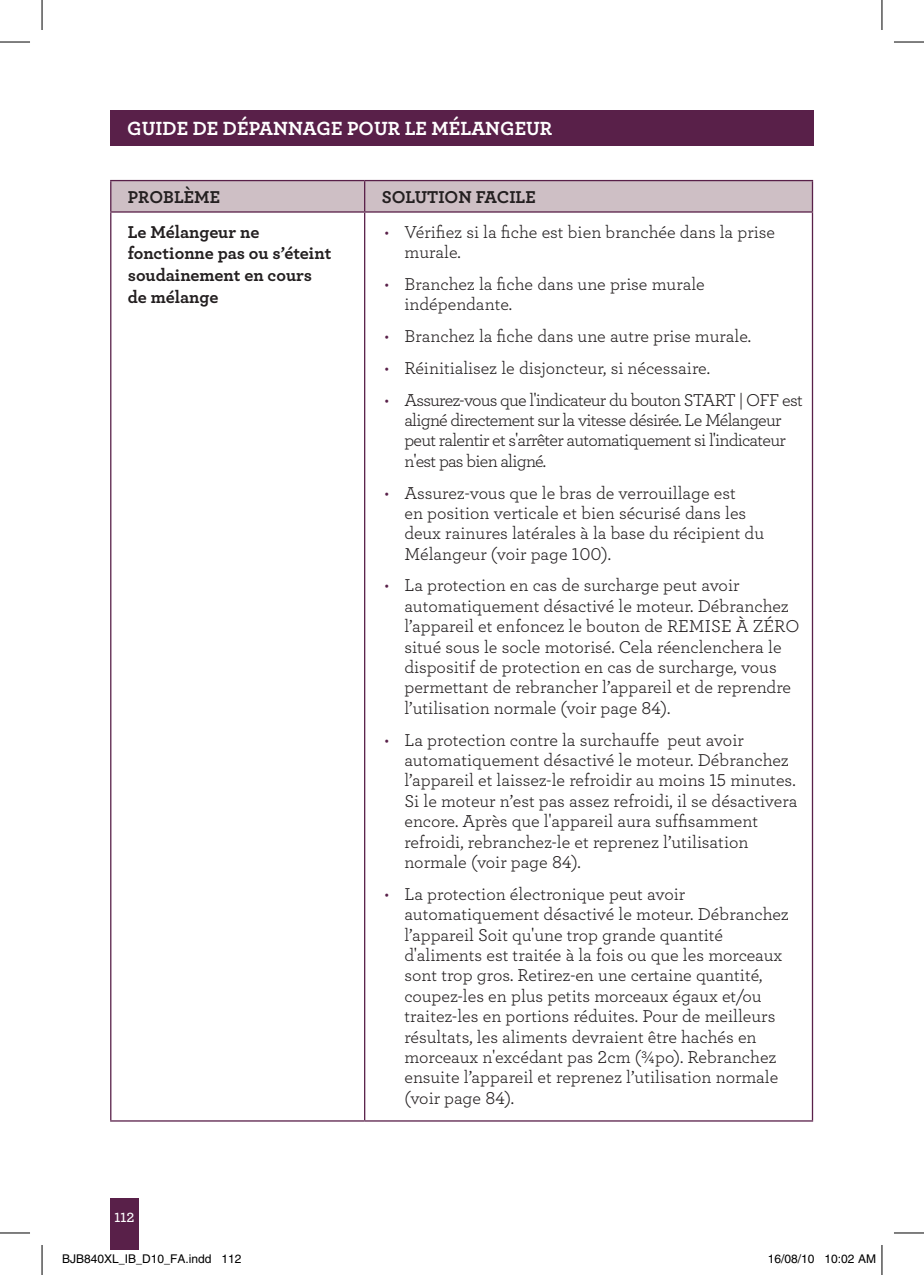
<style>
.page{position:relative;width:924px;height:1275px;background:#fff}
.page>*{position:absolute;margin:0;border:0;box-sizing:border-box;transform-origin:0 0}
.t1{font:20px "Archer Bold LF";color:#fff}
.t2{font:18px/20.4px "Archer Book LF";color:#231f20}
.t3{font:18px/20.4px "Archer Book LF";letter-spacing:-.04em;color:#231f20}
.t4{font:18px/21.6px "Archer Bold LF";color:#231f20}
.t5{font:14px "Archer Semibold LF";color:#fff}
.t6{font:12px "Helvetica";color:#000}
.s1{color:#592049}
</style>
<div class="page">
<div style="left:110px;top:1199px;width:28px;height:51px;background:#592049"></div>
<div style="left:110px;top:110px;width:703px;height:36px;background:#592049"></div>
<div style="left:111px;top:181px;width:700px;height:30px;background:#cebfc5"></div>
<hr style="left:110px;top:180px;width:254px;height:1px;background:#592049">
<hr style="left:110px;top:181px;width:1px;height:30px;background:#592049">
<hr style="left:811px;top:213px;width:1px;height:907px;background:#592049">
<hr style="left:364px;top:180px;width:448px;height:1px;background:#592049">
<hr style="left:364px;top:181px;width:1px;height:30px;background:#592049">
<hr style="left:811px;top:181px;width:1px;height:30px;background:#592049">
<hr style="left:364px;top:211px;width:448px;height:2px;background:#592049">
<hr style="left:110px;top:211px;width:254px;height:2px;background:#592049">
<hr style="left:110px;top:213px;width:1px;height:907px;background:#592049">
<hr style="left:364px;top:213px;width:1px;height:907px;background:#592049">
<hr style="left:110px;top:1120px;width:254px;height:1px;background:#592049">
<hr style="left:364px;top:1120px;width:448px;height:1px;background:#592049">
<hr style="left:0;top:42px;width:30px;height:1px;background:#000">
<hr style="left:893px;top:42px;width:30px;height:1px;background:#000">
<hr style="left:0;top:1232px;width:30px;height:1px;background:#000">
<hr style="left:893px;top:1232px;width:30px;height:1px;background:#000">
<hr style="left:42px;top:0;width:1px;height:30px;background:#000">
<hr style="left:42px;top:1245px;width:1px;height:30px;background:#000">
<hr style="left:881px;top:0;width:1px;height:30px;background:#000">
<hr style="left:881px;top:1245px;width:1px;height:30px;background:#000">
<div style="left:807px;top:1254px;width:7px;height:9px;border:1px solid #fff;border-radius:50%"></div>
<svg style="left:807px;top:1254px;width:6px;height:9px"></svg>
<p class="t1" style="left:127px;top:115px;width:426px">GUIDE DE DÉPANNAGE POUR LE MÉLANGEUR</p>
<p class="t4" style="left:128px;top:186px;width:12px">Problè</p>
<p class="t4" style="left:194px;top:186px;width:27px">me</p>
<p class="t4" style="left:381px;top:186px;width:23px">Solution</p>
<p class="t4" style="left:475px;top:186px;width:20px">facil</p>
<p class="t4" style="left:525px;top:186px;width:12px">e</p>
<p class="t4" style="left:128px;top:220px;width:205px">Le Mélangeur ne fonctionne pas ou s’éteint soudainement en cours de mélange</p>
<p class="t2" style="left:404px;top:221px;width:372px;text-indent:-20px"><span class="s1">•</span> Vérifiez si la fiche est bien branchée dans la prise murale.</p>
<p class="t2" style="left:404px;top:273px;width:302px;text-indent:-20px"><span class="s1">•</span> Branchez la fiche dans une prise murale indépendante.</p>
<p class="t2" style="left:384px;top:325px;width:368px"><span class="s1">•</span> Branchez la fiche dans une autre prise murale.</p>
<p class="t2" style="left:384px;top:357px;width:327px"><span class="s1">•</span> Réinitialisez le disjoncteur, si nécessaire.</p>
<p class="t3" style="left:404px;top:389px;width:399px;text-indent:-20px"><span class="s1">•</span> Assurez-vous que l'indicateur du bouton START | OFF est aligné directement sur la vitesse désirée. Le Mélangeur peut ralentir et s'arrêter automatiquement si l'indicateur n'est pas bien aligné.</p>
<p class="t2" style="left:404px;top:482px;width:361px;text-indent:-20px"><span class="s1">•</span> Assurez-vous que le bras de verrouillage est<br>en position verticale et bien sécurisé dans les deux rainures latérales à la base du récipient du Mélangeur (voir page 100).</p>
<p class="t2" style="left:404px;top:575px;width:396px;text-indent:-20px"><span class="s1">•</span> La protection en cas de surcharge peut avoir automatiquement désactivé le moteur. Débranchez l’appareil et enfoncez le bouton de REMISE À ZÉRO situé sous le socle motorisé. Cela réenclenchera le dispositif de protection en cas de surcharge, vous permettant de rebrancher l’appareil et de reprendre l’utilisation normale (voir page 84).</p>
<p class="t2" style="left:404px;top:729px;width:394px;text-indent:-20px"><span class="s1">•</span> La protection contre la surchauffe peut avoir automatiquement désactivé le moteur. Débranchez l’appareil et laissez-le refroidir au moins 15 minutes.<br>Si le moteur n’est pas assez refroidi, il se désactivera encore. Après que l'appareil aura suffisamment refroidi, rebranchez-le et reprenez l’utilisation normale (voir page 84).</p>
<p class="t2" style="left:404px;top:883px;width:386px;text-indent:-20px"><span class="s1">•</span> La protection électronique peut avoir automatiquement désactivé le moteur. Débranchez l’appareil Soit qu'une trop grande quantité d'aliments est traitée à la fois ou que les morceaux sont trop gros. Retirez-en une certaine quantité, coupez-les en plus petits morceaux égaux et/ou traitez-les en portions réduites. Pour de meilleurs résultats, les aliments devraient être hachés en morceaux n'excédant pas 2cm (¾po). Rebranchez ensuite l’appareil et reprenez l’utilisation normale (voir page 84).</p>
<p class="t5" style="left:114px;top:1208px;width:21px">112</p>
<p class="t6" style="left:62px;top:1251px;width:181px">BJB840XL_IB_D10_FA.indd 112</p>
<p class="t6" style="left:767px;top:1251px;width:110px">16/08/10 10:02 AM</p>
</div>
